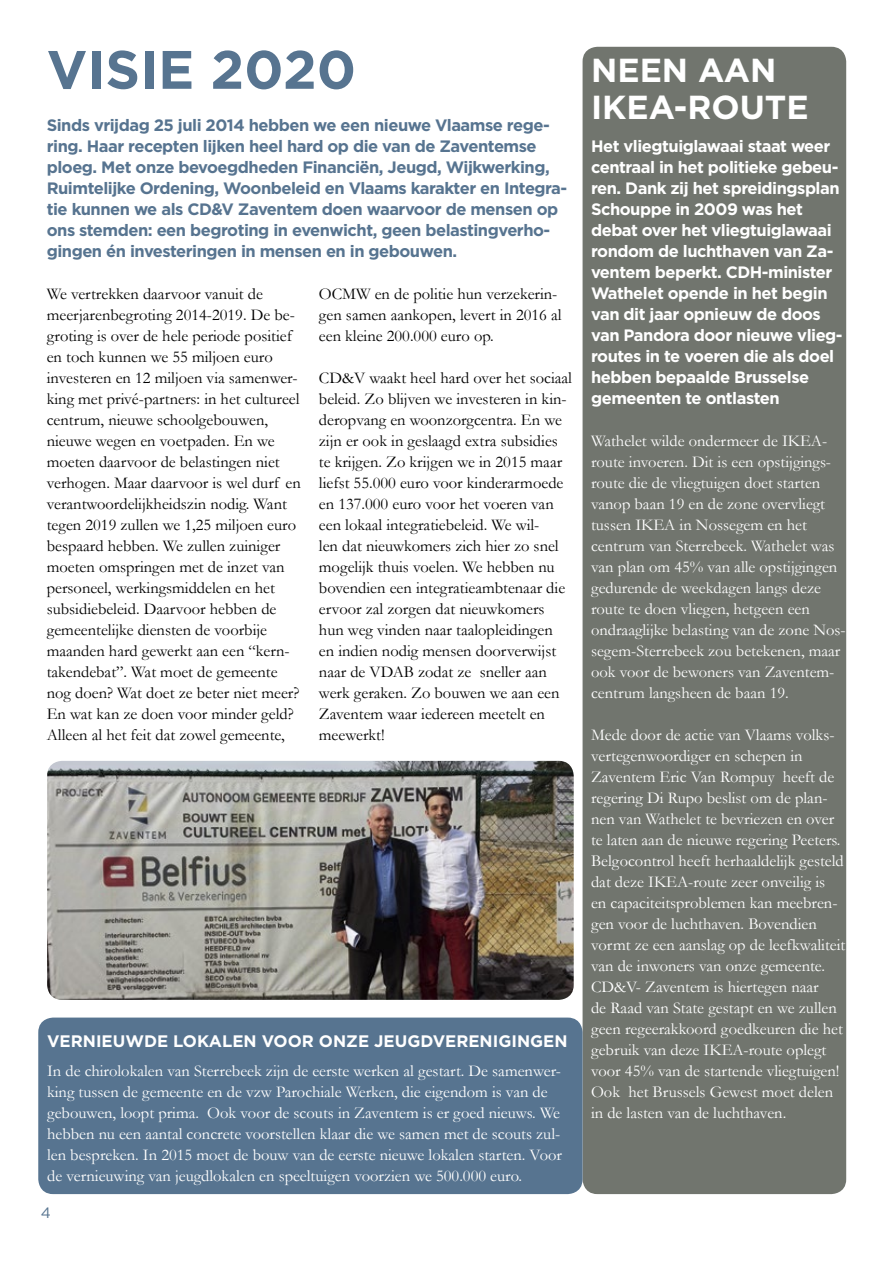
<style>
.page{position:relative;width:893px;height:1263px;background:#fff}
.page>*{position:absolute;margin:0;border:0;box-sizing:border-box;transform-origin:0 0}
.t1{font:700 54px "Gotham";color:#577490}
.t2{font:700 33.3px/36.9px "Gotham";color:#fff}
.t3{font:700 16.65px "Gotham";color:#fff}
.t4{font:16.5px/21px "Garamond";color:#fff}
.t5{font:16.5px/21px "Garamond";color:#000}
.t6{font:700 16.5px/21px "Gotham";letter-spacing:-.03em;color:#577490}
.t7{font:700 16.5px/21px "Gotham";letter-spacing:-.03em;color:#fff}
.t8{font:15px "Gotham";color:#577490}
</style>
<div class="page">
<div style="left:583px;top:47px;width:263px;height:1147px;background:#71756e;border-radius:15px"></div>
<div style="left:38px;top:1017px;width:545px;height:177px;background:#577490;border-radius:15px"></div>
<img style="left:47px;top:761px;width:527px;height:239px">
<h1 class="t1" style="left:47px;top:34px;width:311px">VISIE 2020</h1>
<p class="t6" style="left:47px;top:115px;width:522px">Sinds vrijdag 25 juli 2014 hebben we een nieuwe Vlaamse rege&shy;ring. Haar recepten lijken heel hard op die van de Zaventemse ploeg. Met onze bevoegdheden Financiën, Jeugd, Wijkwerking, Ruimtelijke Ordening, Woonbeleid en Vlaams karakter en Integra&shy;tie kunnen we als CD&amp;V Zaventem doen waarvoor de mensen op ons stemden: een begroting in evenwicht, geen belastingverho&shy;gingen én investeringen in mensen en in gebouwen.</p>
<p class="t5" style="left:47px;top:283px;width:255px">We vertrekken daarvoor vanuit de meerjarenbegroting 2014-2019. De be&shy;groting is over de hele periode positief en toch kunnen we 55 miljoen euro investeren en 12 miljoen via samenwer&shy;king met privé-partners: in het cultureel centrum, nieuwe schoolgebouwen, nieuwe wegen en voetpaden. En we moeten daarvoor de belastingen niet verhogen. Maar daarvoor is wel durf en verantwoordelijkheidszin nodig. Want tegen 2019 zullen we 1,25 miljoen euro bespaard hebben. We zullen zuiniger moeten omspringen met de inzet van personeel, werkingsmiddelen en het subsidiebeleid. Daarvoor hebben de gemeentelijke diensten de voorbije maanden hard gewerkt aan een “kern&shy;takendebat”. Wat moet de gemeente nog doen? Wat doet ze beter niet meer?<br>En wat kan ze doen voor minder geld?<br>Alleen al het feit dat zowel gemeente,</p>
<p class="t5" style="left:319px;top:283px;width:244px">OCMW en de politie hun verzekerin&shy;gen samen aankopen, levert in 2016 al een kleine 200.000 euro op.</p>
<p class="t5" style="left:319px;top:367px;width:255px">CD&amp;V waakt heel hard over het sociaal beleid. Zo blijven we investeren in kin&shy;deropvang en woonzorgcentra. En we zijn er ook in geslaagd extra subsidies te krijgen. Zo krijgen we in 2015 maar liefst 55.000 euro voor kinderarmoede en 137.000 euro voor het voeren van een lokaal integratiebeleid. We wil-<br>len dat nieuwkomers zich hier zo snel mogelijk thuis voelen. We hebben nu bovendien een integratieambtenaar die ervoor zal zorgen dat nieuwkomers hun weg vinden naar taalopleidingen en indien nodig mensen doorverwijst naar de VDAB zodat ze sneller aan werk geraken. Zo bouwen we aan een Zaventem waar iedereen meetelt en meewerkt!</p>
<p class="t3" style="left:47px;top:1030px;width:522px">VERNIEUWDE LOKALEN VOOR ONZE JEUGDVERENIGINGEN</p>
<p class="t4" style="left:47px;top:1060px;width:516px">In de chirolokalen van Sterrebeek zijn de eerste werken al gestart. De samenwer&shy;king tussen de gemeente en de vzw Parochiale Werken, die eigendom is van de gebouwen, loopt prima. Ook voor de scouts in Zaventem is er goed nieuws. We hebben nu een aantal concrete voorstellen klaar die we samen met de scouts zul&shy;len bespreken. In 2015 moet de bouw van de eerste nieuwe lokalen starten. Voor de vernieuwing van jeugdlokalen en speeltuigen voorzien we 500.000 euro.</p>
<p class="t8" style="left:41px;top:1203px;width:12px">4</p>
<h2 class="t2" style="left:591px;top:52px;width:219px">NEEN AAN<br>IKEA-ROUTE</h2>
<p class="t7" style="left:591px;top:135px;width:253px">Het vliegtuiglawaai staat weer centraal in het politieke gebeu&shy;ren. Dank zij het spreidingsplan<br>Schouppe in 2009 was het debat over het vliegtuiglawaai rondom de luchthaven van Za&shy;ventem beperkt. CDH-minister<br>Wathelet opende in het begin van dit jaar opnieuw de doos van Pandora door nieuwe vlieg&shy;routes in te voeren die als doel hebben bepaalde Brusselse gemeenten te ontlasten</p>
<p class="t4" style="left:591px;top:430px;width:256px">Wathelet wilde ondermeer de IKEA&shy;route invoeren. Dit is een opstijgings&shy;route die de vliegtuigen doet starten vanop baan 19 en de zone overvliegt tussen IKEA in Nossegem en het centrum van Sterrebeek. Wathelet was van plan om 45% van alle opstijgingen gedurende de weekdagen langs deze route te doen vliegen, hetgeen een ondraaglijke belasting van de zone Nos&shy;segem-Sterrebeek zou betekenen, maar ook voor de bewoners van Zaventem&shy;centrum langsheen de baan 19.</p>
<p class="t4" style="left:591px;top:724px;width:256px">Mede door de actie van Vlaams volks&shy;vertegenwoordiger en schepen in Zaventem Eric Van Rompuy heeft de regering Di Rupo beslist om de plan&shy;nen van Wathelet te bevriezen en over te laten aan de nieuwe regering Peeters.<br>Belgocontrol heeft herhaaldelijk gesteld dat deze IKEA-route zeer onveilig is<br>en capaciteitsproblemen kan meebren&shy;gen voor de luchthaven. Bovendien vormt ze een aanslag op de leefkwaliteit van de inwoners van onze gemeente.<br>CD&amp;V- Zaventem is hiertegen naar<br>de Raad van State gestapt en we zullen geen regeerakkoord goedkeuren die het gebruik van deze IKEA-route oplegt voor 45% van de startende vliegtuigen!<br>Ook het Brussels Gewest moet delen in de lasten van de luchthaven.</p>
</div>
